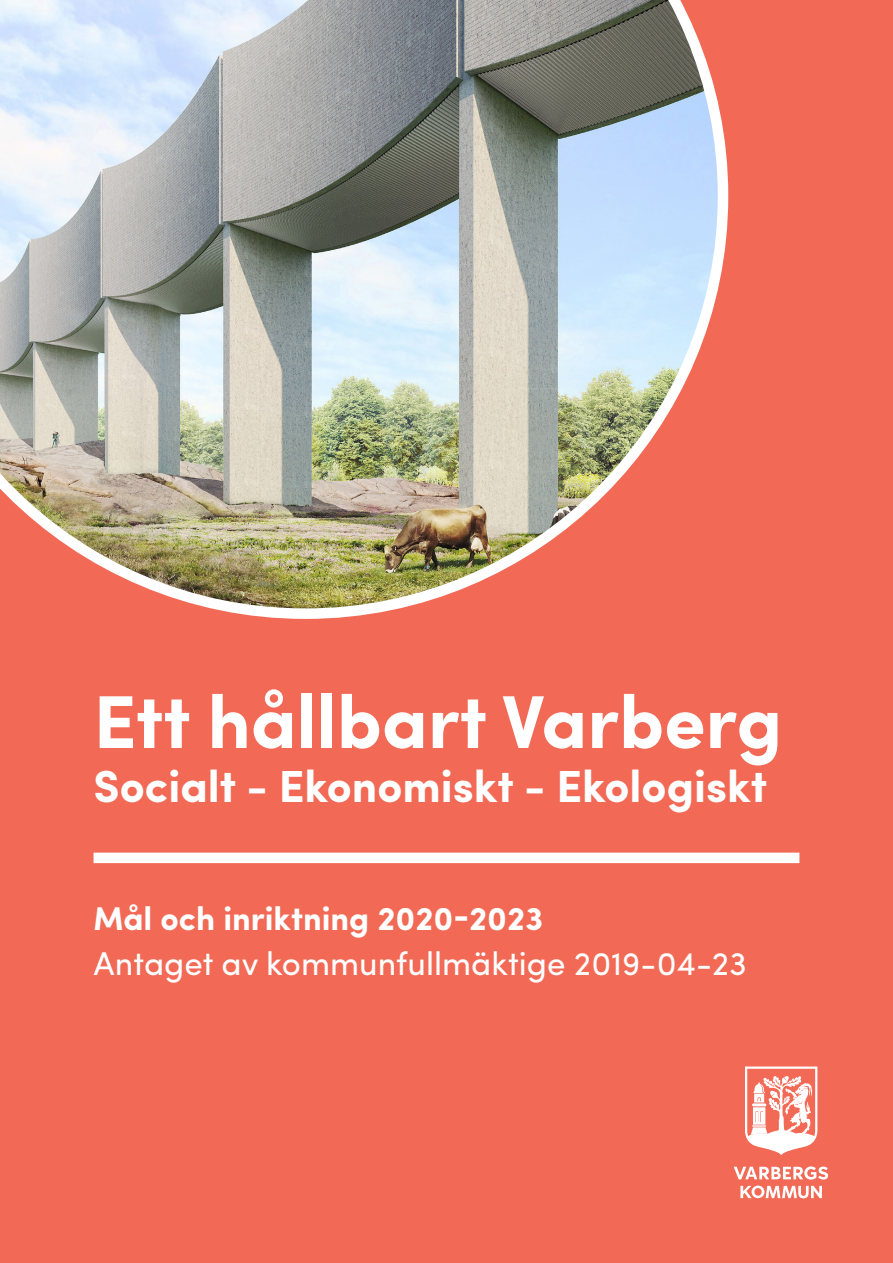
<style>
.page{position:relative;width:893px;height:1263px;background:#f26a56}
.page>*{position:absolute;margin:0;border:0;box-sizing:border-box;transform-origin:0 0}
.t1{font:700 75px "Sofia Pro";color:#fff}
.t2{font:700 45px "Sofia Pro";color:#fff}
.t3{font:33px "Sofia Pro";color:#fff}
.t4{font:700 33px "Sofia Pro";color:#fff}
</style>
<div class="page">
<svg style="left:734px;top:1166px;width:94px;height:13px"></svg>
<svg style="left:740px;top:1185px;width:82px;height:13px"></svg>
<svg style="left:745px;top:1066px;width:72px;height:89px"></svg>
<div style="left:94px;top:853px;width:705px;height:10px;background:#fff"></div>
<img style="left:0;top:0;width:728px;height:619px">
<p class="t1" style="left:94px;top:664px;width:690px">Ett hållbart Varberg</p>
<p class="t2" style="left:94px;top:752px;width:675px">Socialt - Ekonomiskt - Ekologiskt</p>
<p class="t4" style="left:94px;top:894px;width:451px">Mål och inriktning 2020-2023</p>
<p class="t3" style="left:94px;top:939px;width:655px">Antaget av kommunfullmäktige 2019-04-23</p>
</div>
